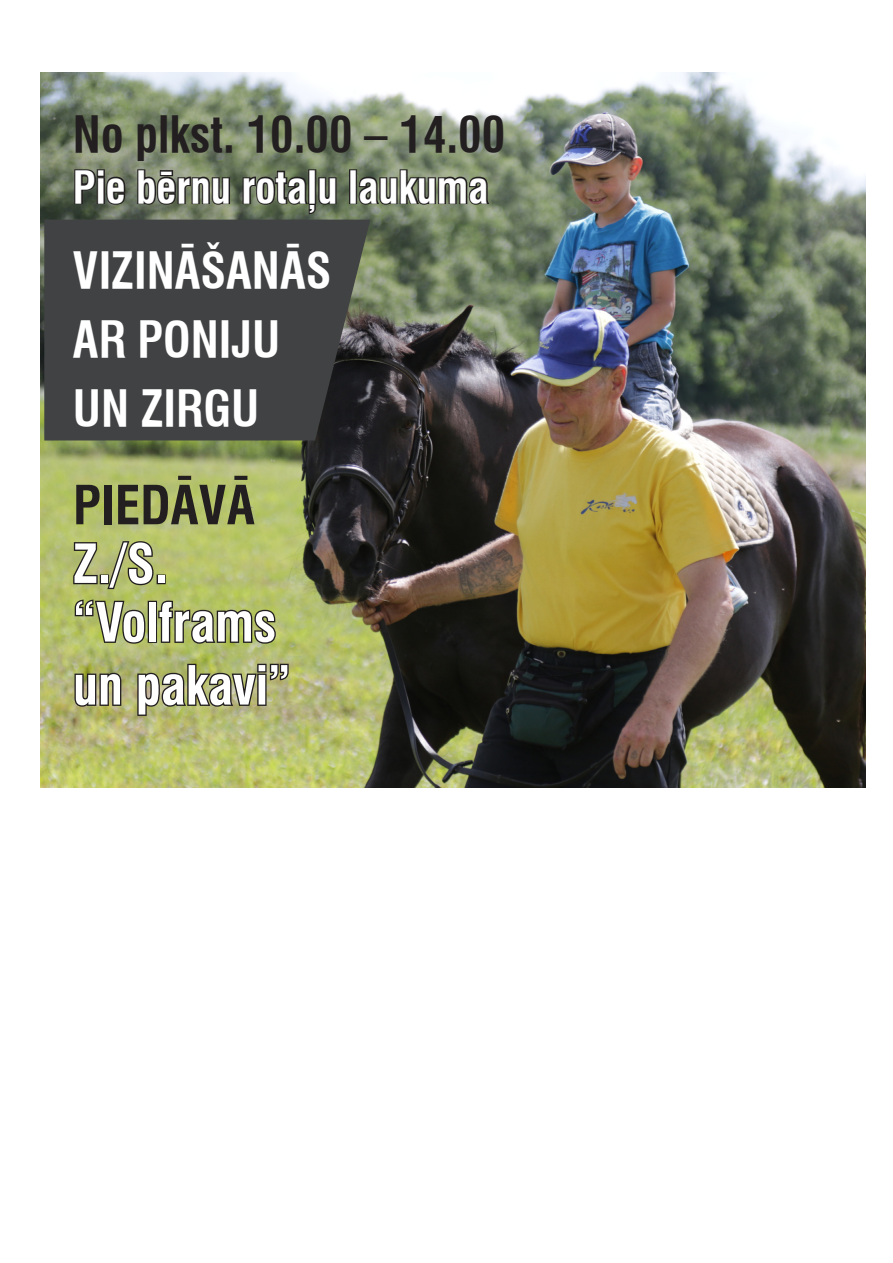
<style>
.page{position:relative;width:893px;height:1263px;background:#fff}
.page>*{position:absolute;margin:0;border:0;box-sizing:border-box;transform-origin:0 0}
.t1{font:700 condensed 52.5px/58.7px "Swiss 721 TL";color:#fff}
.t2{font:700 condensed 48px "Swiss 721 TL";color:#fff}
.t3{font:700 condensed 48px "Swiss 721 TL";color:#231f20}
.t4{font:700 condensed 42.6px "Swiss 721 TL";color:#fff}
.s1{color:#231f20}
</style>
<div class="page">
<img style="left:41px;top:72px;width:824px;height:715px">
<svg style="left:44px;top:220px;width:326px;height:220px;background:#404142"></svg>
<svg style="left:73px;top:168px;width:54px;height:38px;background:#464a40"></svg>
<svg style="left:136px;top:168px;width:95px;height:38px;background:#585d4e"></svg>
<svg style="left:241px;top:168px;width:97px;height:48px;background:#505845"></svg>
<div style="left:349px;top:169px;width:8px;height:35px;border:3px solid #231f20"></div>
<svg style="left:357px;top:168px;width:134px;height:38px;background:#5b624f"></svg>
<svg style="left:72px;top:541px;width:27px;height:45px"></svg>
<div style="left:100px;top:574px;width:9px;height:10px;border:3px solid #231f20"></div>
<svg style="left:106px;top:539px;width:49px;height:51px;background:#878d56"></svg>
<div style="left:157px;top:574px;width:9px;height:10px;border:3px solid #231f20"></div>
<svg style="left:73px;top:598px;width:74px;height:51px;background:#8c9455"></svg>
<div style="left:148px;top:601px;width:9px;height:42px;border:3px solid #231f20"></div>
<svg style="left:157px;top:599px;width:120px;height:46px;background:#828950"></svg>
<svg style="left:73px;top:671px;width:50px;height:37px;background:#777453"></svg>
<svg style="left:136px;top:662px;width:155px;height:55px;background:#898b5c"></svg>
<p class="t3" style="left:73px;top:105px;width:434px">No plkst. 10.00 – 14.00</p>
<p class="t4" style="left:73px;top:162px;width:417px">Pie bērnu rotaļu laukuma</p>
<p class="t2" style="left:73px;top:242px;width:260px">Vizināšanās</p>
<p class="t2" style="left:73px;top:311px;width:209px">ar poniju</p>
<p class="t2" style="left:73px;top:379px;width:188px">un zirgu</p>
<p class="t1" style="left:73px;top:476px;width:205px"><span class="s1">piedāvā<br></span>Z./S. “Volframs</p>
<p class="t1" style="left:73px;top:656px;width:219px">un pakavi”</p>
</div>
